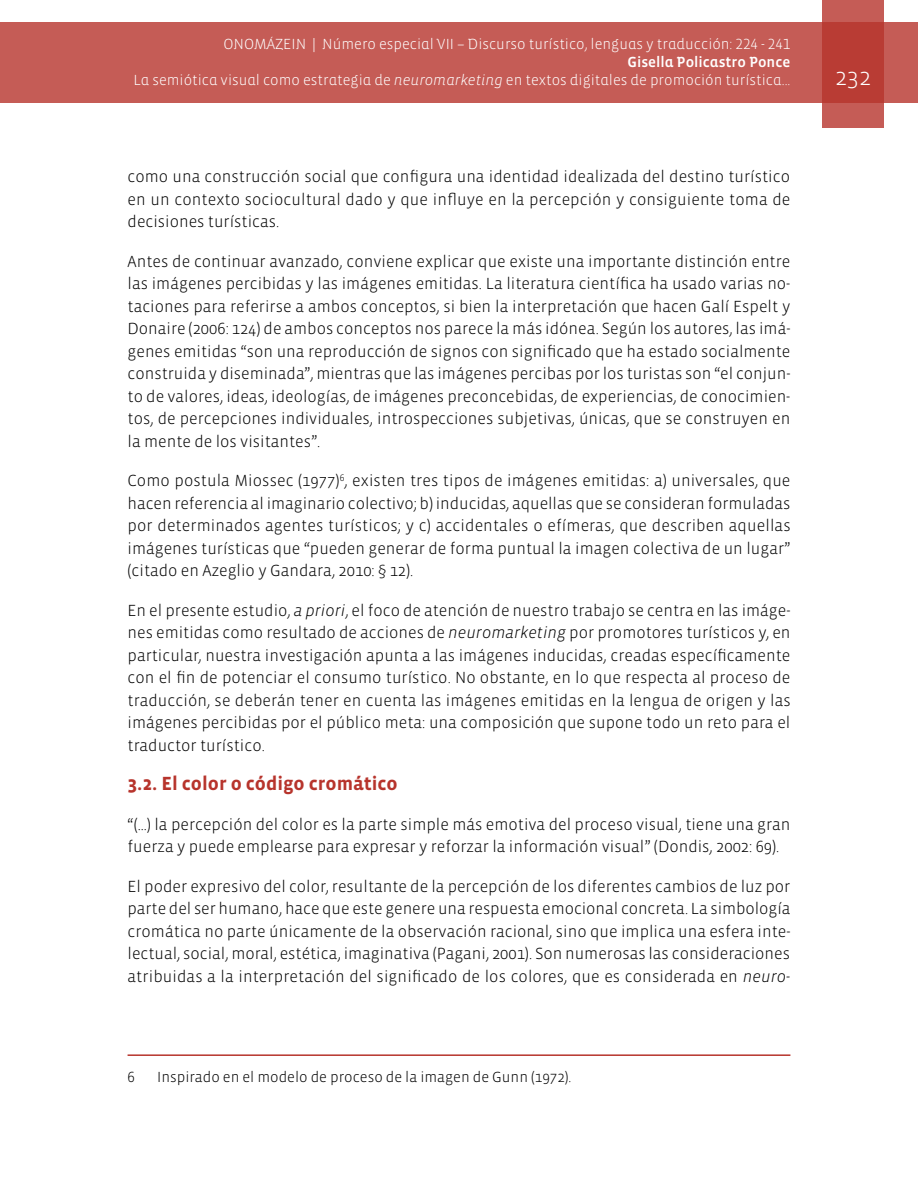
<style>
.page{position:relative;width:918px;height:1188px;background:#fff}
.page>*{position:absolute;margin:0;border:0;box-sizing:border-box;transform-origin:0 0}
.t1{font:300 24px "Vista Sans";color:#fff}
.t2{font:700 19.5px "Vista Sans";color:#b7342c}
.t3{font:300 16.5px/22.5px "Vista Sans";color:#000;text-align:justify}
.t4{font:300 15px "Vista Sans Alt";color:#fff}
.t5{font:300 15px "Vista Sans";color:#000}
.t6{font:15px "Vista Sans Alt Med";color:#fff}
.s1{font-family:"Vista Sans Alt Light Ita";font-weight:400}
.s2{font-style:italic}
</style>
<div class="page">
<div style="left:0;top:23px;width:918px;height:80px;background:#c55c56"></div>
<svg style="left:822px;top:0;width:62px;height:128px;background:#bd4740"></svg>
<hr style="left:128px;top:1054px;width:662px;height:2px;background:#b7342c">
<p class="t4" style="left:223px;top:37px;width:568px">ONOMÁZEIN | Número especial VII – Discurso turístico, lenguas y traducción: 224 - 241</p>
<p class="t6" style="left:627px;top:55px;width:164px">Gisella Policastro Ponce</p>
<p class="t4" style="left:133px;top:73px;width:659px">La semiótica visual como estrategia de <span class="s1">neuromarketing</span> en textos digitales de promoción turística...</p>
<h1 class="t1" style="left:835px;top:65px;width:37px">232</h1>
<p class="t3" style="left:128px;top:166px;width:664px">como una construcción social que configura una identidad idealizada del destino turístico en un contexto sociocultural dado y que influye en la percepción y consiguiente toma de decisiones turísticas.</p>
<p class="t3" style="left:128px;top:250px;width:664px">Antes de continuar avanzado, conviene explicar que existe una importante distinción entre las imágenes percibidas y las imágenes emitidas. La literatura científica ha usado varias no&shy;taciones para referirse a ambos conceptos, si bien la interpretación que hacen Galí Espelt y Donaire (2006: 124) de ambos conceptos nos parece la más idónea. Según los autores, las imá&shy;genes emitidas “son una reproducción de signos con significado que ha estado socialmente construida y diseminada”, mientras que las imágenes percibas por los turistas son “el conjun&shy;to de valores, ideas, ideologías, de imágenes preconcebidas, de experiencias, de conocimien&shy;tos, de percepciones individuales, introspecciones subjetivas, únicas, que se construyen en la mente de los visitantes”.</p>
<p class="t3" style="left:128px;top:470px;width:665px">Como postula Miossec (1977)<sup>6</sup>, existen tres tipos de imágenes emitidas: a) universales, que hacen referencia al imaginario colectivo; b) inducidas, aquellas que se consideran formuladas por determinados agentes turísticos; y c) accidentales o efímeras, que describen aquellas imágenes turísticas que “pueden generar de forma puntual la imagen colectiva de un lugar” (citado en Azeglio y Gandara, 2010: § 12).</p>
<p class="t3" style="left:128px;top:599px;width:665px">En el presente estudio, <span class="s2">a priori</span>, el foco de atención de nuestro trabajo se centra en las imáge&shy;nes emitidas como resultado de acciones de <span class="s2">neuromarketing</span> por promotores turísticos y, en particular, nuestra investigación apunta a las imágenes inducidas, creadas específicamente con el fin de potenciar el consumo turístico. No obstante, en lo que respecta al proceso de traducción, se deberán tener en cuenta las imágenes emitidas en la lengua de origen y las imágenes percibidas por el público meta: una composición que supone todo un reto para el traductor turístico.</p>
<p class="t2" style="left:128px;top:774px;width:272px">3.2. El color o código cromático</p>
<p class="t3" style="left:128px;top:813px;width:664px">“(…) la percepción del color es la parte simple más emotiva del proceso visual, tiene una gran fuerza y puede emplearse para expresar y reforzar la información visual” (Dondis, 2002: 69).</p>
<p class="t3" style="left:128px;top:875px;width:664px">El poder expresivo del color, resultante de la percepción de los diferentes cambios de luz por parte del ser humano, hace que este genere una respuesta emocional concreta. La simbología cromática no parte únicamente de la observación racional, sino que implica una esfera inte&shy;lectual, social, moral, estética, imaginativa (Pagani, 2001). Son numerosas las consideraciones atribuidas a la interpretación del significado de los colores, que es considerada en <span class="s2">neuro-</span></p>
<p class="t5" style="left:128px;top:1069px;width:9px">6</p>
<p class="t5" style="left:157px;top:1069px;width:416px">Inspirado en el modelo de proceso de la imagen de Gunn (1972).</p>
</div>
